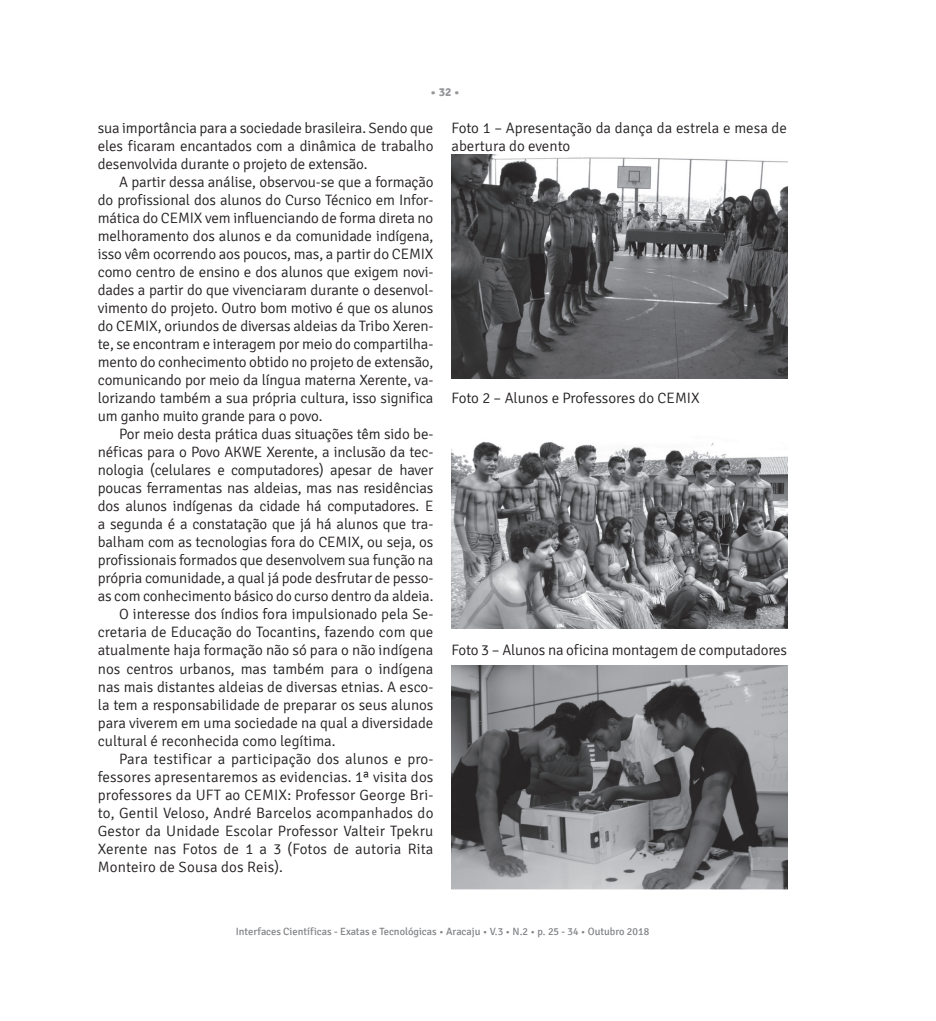
<style>
.page{position:relative;width:936px;height:1021px;background:#fff}
.page>*{position:absolute;margin:0;border:0;box-sizing:border-box;transform-origin:0 0}
.t1{font:300 15px/18px "Signika";letter-spacing:-.01em;color:#231f20;text-align:justify}
.t2{font:300 15px "Signika";letter-spacing:.01em;color:#231f20}
.t3{font:700 12px "Signika";color:#939598}
.t4{font:10.5px "Signika";color:#808285}
</style>
<div class="page">
<img style="left:451px;top:154px;width:336px;height:225px">
<img style="left:451px;top:442px;width:336px;height:187px">
<img style="left:451px;top:665px;width:336px;height:224px">
<p class="t3" style="left:430px;top:85px;width:31px">• 32 •</p>
<p class="t1" style="left:98px;top:119px;width:337px">sua importância para a sociedade brasileira. Sendo que eles ficaram encantados com a dinâmica de trabalho desenvolvida durante o projeto de extensão.</p>
<p class="t1" style="left:98px;top:173px;width:337px;text-indent:21px">A partir dessa análise, observou-se que a formação do profissional dos alunos do Curso Técnico em Infor&shy;mática do CEMIX vem influenciando de forma direta no melhoramento dos alunos e da comunidade indígena, isso vêm ocorrendo aos poucos, mas, a partir do CEMIX como centro de ensino e dos alunos que exigem novi&shy;dades a partir do que vivenciaram durante o desenvol&shy;vimento do projeto. Outro bom motivo é que os alunos do CEMIX, oriundos de diversas aldeias da Tribo Xeren&shy;te, se encontram e interagem por meio do compartilha&shy;mento do conhecimento obtido no projeto de extensão, comunicando por meio da língua materna Xerente, va&shy;lorizando também a sua própria cultura, isso significa um ganho muito grande para o povo.</p>
<p class="t1" style="left:119px;top:425px;width:316px">Por meio desta prática duas situações têm sido be-</p>
<p class="t1" style="left:98px;top:443px;width:337px">néficas para o Povo AKWE Xerente, a inclusão da tec-</p>
<p class="t1" style="left:98px;top:461px;width:337px">nologia (celulares e computadores) apesar de haver</p>
<p class="t1" style="left:98px;top:479px;width:337px">poucas ferramentas nas aldeias, mas nas residências</p>
<p class="t1" style="left:98px;top:497px;width:337px">dos alunos indígenas da cidade há computadores. E</p>
<p class="t1" style="left:98px;top:515px;width:337px">a segunda é a constatação que já há alunos que tra-</p>
<p class="t1" style="left:98px;top:533px;width:337px">balham com as tecnologias fora do CEMIX, ou seja, os</p>
<p class="t1" style="left:98px;top:551px;width:337px">profissionais formados que desenvolvem sua função na</p>
<p class="t1" style="left:98px;top:569px;width:337px">própria comunidade, a qual já pode desfrutar de pesso-</p>
<p class="t1" style="left:98px;top:587px;width:337px">as com conhecimento básico do curso dentro da aldeia.</p>
<p class="t1" style="left:119px;top:605px;width:316px">O interesse dos índios fora impulsionado pela Se-</p>
<p class="t1" style="left:98px;top:623px;width:337px">cretaria de Educação do Tocantins, fazendo com que</p>
<p class="t1" style="left:98px;top:641px;width:337px">atualmente haja formação não só para o não indígena</p>
<p class="t1" style="left:98px;top:659px;width:337px">nos centros urbanos, mas também para o indígena</p>
<p class="t1" style="left:98px;top:677px;width:337px">nas mais distantes aldeias de diversas etnias. A esco-</p>
<p class="t1" style="left:98px;top:695px;width:337px">la tem a responsabilidade de preparar os seus alunos</p>
<p class="t1" style="left:98px;top:713px;width:337px">para viverem em uma sociedade na qual a diversidade</p>
<p class="t1" style="left:98px;top:731px;width:239px">cultural é reconhecida como legítima.</p>
<p class="t2" style="left:119px;top:750px;width:316px">Para testificar a participação dos alunos e pro-</p>
<p class="t2" style="left:98px;top:768px;width:337px">fessores apresentaremos as evidencias. 1ª visita dos</p>
<p class="t2" style="left:98px;top:786px;width:337px">professores da UFT ao CEMIX: Professor George Bri-</p>
<p class="t2" style="left:98px;top:804px;width:337px">to, Gentil Veloso, André Barcelos acompanhados do</p>
<p class="t2" style="left:98px;top:822px;width:337px">Gestor da Unidade Escolar Professor Valteir Tpekru</p>
<p class="t2" style="left:98px;top:840px;width:337px">Xerente nas Fotos de 1 a 3 (Fotos de autoria Rita</p>
<p class="t2" style="left:98px;top:858px;width:186px">Monteiro de Sousa dos Reis).</p>
<p class="t1" style="left:451px;top:119px;width:337px">Foto 1 – Apresentação da dança da estrela e mesa de abertura do evento</p>
<p class="t1" style="left:451px;top:389px;width:250px">Foto 2 – Alunos e Professores do CEMIX</p>
<p class="t1" style="left:451px;top:641px;width:337px">Foto 3 – Alunos na oficina montagem de computadores</p>
<p class="t4" style="left:236px;top:925px;width:415px">Interfaces Científicas - Exatas e Tecnológicas • Aracaju • V.3 • N.2 • p. 25 - 34 • Outubro 2018</p>
</div>
